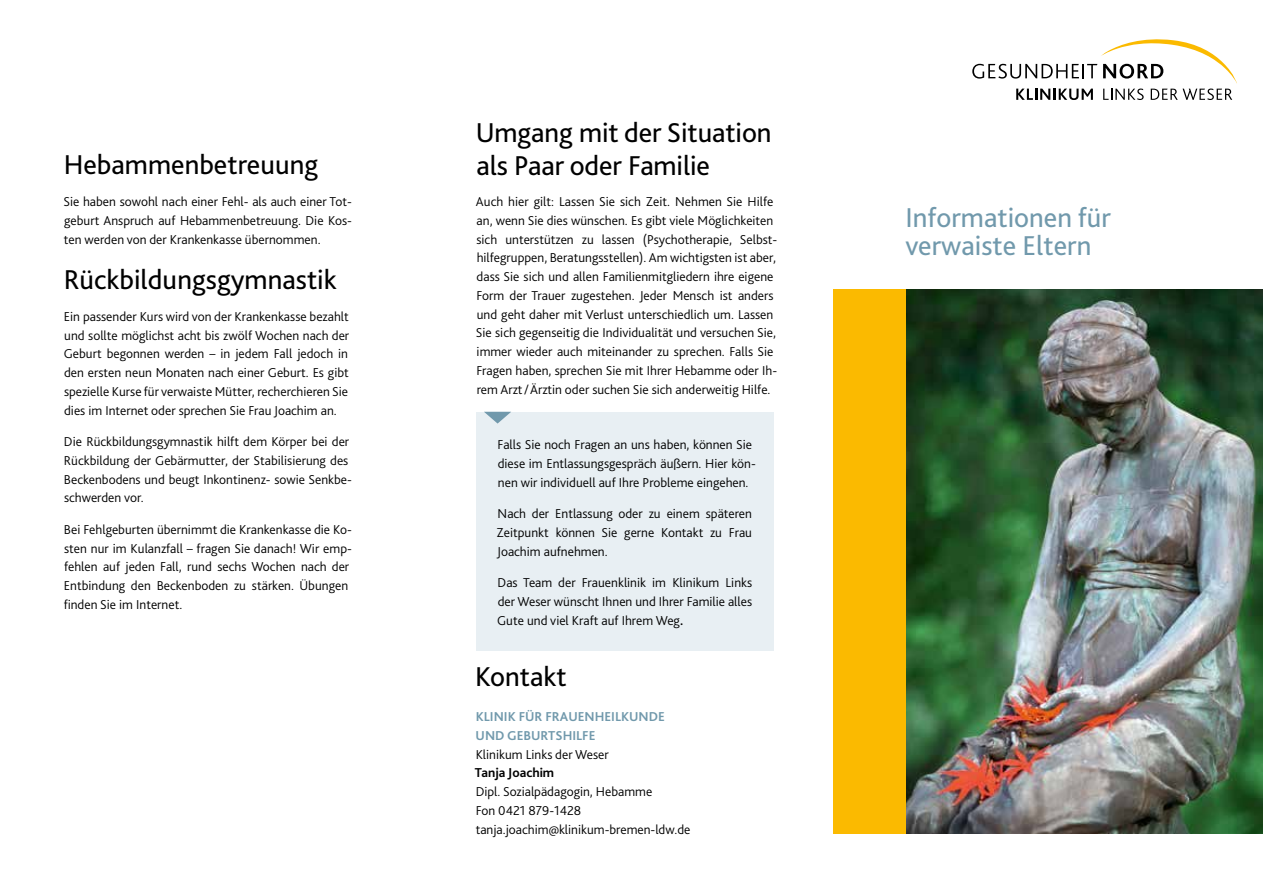
<style>
.page{position:relative;width:1263px;height:893px;background:#fff}
.page>*{position:absolute;margin:0;border:0;box-sizing:border-box;transform-origin:0 0}
.t1{font:28.5px/33px "Bliss 2";color:#000}
.t2{font:28.5px/28.2px "Bliss 2";color:#7199ac}
.t3{font:300 13.5px/18.8px "Bliss 2";color:#000}
.t4{font:700 13.5px/18.8px "Bliss 2";color:#7199ac}
.t5{font:700 13.5px "Bliss 2";color:#000}
.s1{font-weight:700}
</style>
<div class="page">
<img style="left:905px;top:289px;width:358px;height:544px">
<div style="left:833px;top:289px;width:72px;height:544px;background:#fbba00"></div>
<svg style="left:972px;top:39px;width:265px;height:61px"></svg>
<div style="left:476px;top:412px;width:298px;height:239px;background:#e8eff3"></div>
<svg style="left:484px;top:412px;width:27px;height:12px"></svg>
<h1 class="t1" style="left:64px;top:148px;width:256px">Hebammenbetreuung</h1>
<p class="t3" style="left:63px;top:192px;width:290px;text-align:justify">Sie haben sowohl nach einer Fehl- als auch einer Tot&shy;geburt Anspruch auf Hebammenbetreuung. Die Kos&shy;ten werden von der Krankenkasse übernommen.</p>
<h1 class="t1" style="left:64px;top:263px;width:275px">Rückbildungsgymnastik</h1>
<p class="t3" style="left:64px;top:307px;width:287px;text-align:justify">Ein passender Kurs wird von der Krankenkasse bezahlt und sollte möglichst acht bis zwölf Wochen nach der Geburt begonnen werden – in jedem Fall jedoch in den ersten neun Monaten nach einer Geburt. Es gibt spezielle Kurse für verwaiste Mütter, recherchieren Sie dies im Internet oder sprechen Sie Frau Joachim an.</p>
<p class="t3" style="left:64px;top:432px;width:289px">Die Rückbildungsgymnastik hilft dem Körper bei der Rückbildung der Gebärmutter, der Stabilisierung des Beckenbodens und beugt Inkontinenz- sowie Senkbe&shy;schwerden vor.</p>
<p class="t3" style="left:64px;top:520px;width:290px">Bei Fehlgeburten übernimmt die Krankenkasse die Ko&shy;sten nur im Kulanzfall – fragen Sie danach! Wir emp&shy;fehlen auf jeden Fall, rund sechs Wochen nach der Entbindung den Beckenboden zu stärken. Übungen finden Sie im Internet.</p>
<h1 class="t1" style="left:476px;top:115px;width:297px">Umgang mit der Situation als Paar oder Familie</h1>
<p class="t3" style="left:476px;top:192px;width:303px">Auch hier gilt: Lassen Sie sich Zeit. Nehmen Sie Hilfe an, wenn Sie dies wünschen. Es gibt viele Möglichkeiten sich unterstützen zu lassen (Psychotherapie, Selbst&shy;hilfegruppen, Beratungsstellen). Am wichtigsten ist aber, dass Sie sich und allen Familienmitgliedern ihre eigene Form der Trauer zugestehen. Jeder Mensch ist anders und geht daher mit Verlust unterschiedlich um. Lassen Sie sich gegenseitig die Individualität und versuchen Sie, immer wieder auch miteinander zu sprechen. Falls Sie Fragen haben, sprechen Sie mit Ihrer Hebamme oder Ih&shy;rem Arzt/Ärztin oder suchen Sie sich anderweitig Hilfe.</p>
<p class="t3" style="left:498px;top:435px;width:260px">Falls Sie noch Fragen an uns haben, können Sie diese im Entlassungsgespräch äußern. Hier kön&shy;nen wir individuell auf Ihre Probleme eingehen.</p>
<p class="t3" style="left:496px;top:504px;width:257px;text-align:justify">Nach der Entlassung oder zu einem späteren Zeitpunkt können Sie gerne Kontakt zu Frau Joachim aufnehmen.</p>
<p class="t3" style="left:497px;top:573px;width:256px;text-align:justify">Das Team der Frauenklinik im Klinikum Links der Weser wünscht Ihnen und Ihrer Familie alles Gute und viel Kraft auf Ihrem Weg<span class="s1">.</span></p>
<h1 class="t1" style="left:475px;top:659px;width:93px">Kontakt</h1>
<p class="t4" style="left:476px;top:707px;width:191px">KLINIK FÜR FRAUENHEILKUNDE<br>UND GEBURTSHILFE</p>
<p class="t3" style="left:476px;top:744px;width:135px">Klinikum Links der Weser</p>
<p class="t5" style="left:475px;top:764px;width:81px">Tanja Joachim</p>
<p class="t3" style="left:476px;top:782px;width:216px">Dipl. Sozialpädagogin, Hebamme<br>Fon 0421 879-1428 tanja.joachim@klinikum-bremen-ldw.de</p>
<h1 class="t2" style="left:905px;top:202px;width:207px">Informationen für verwaiste Eltern</h1>
</div>
